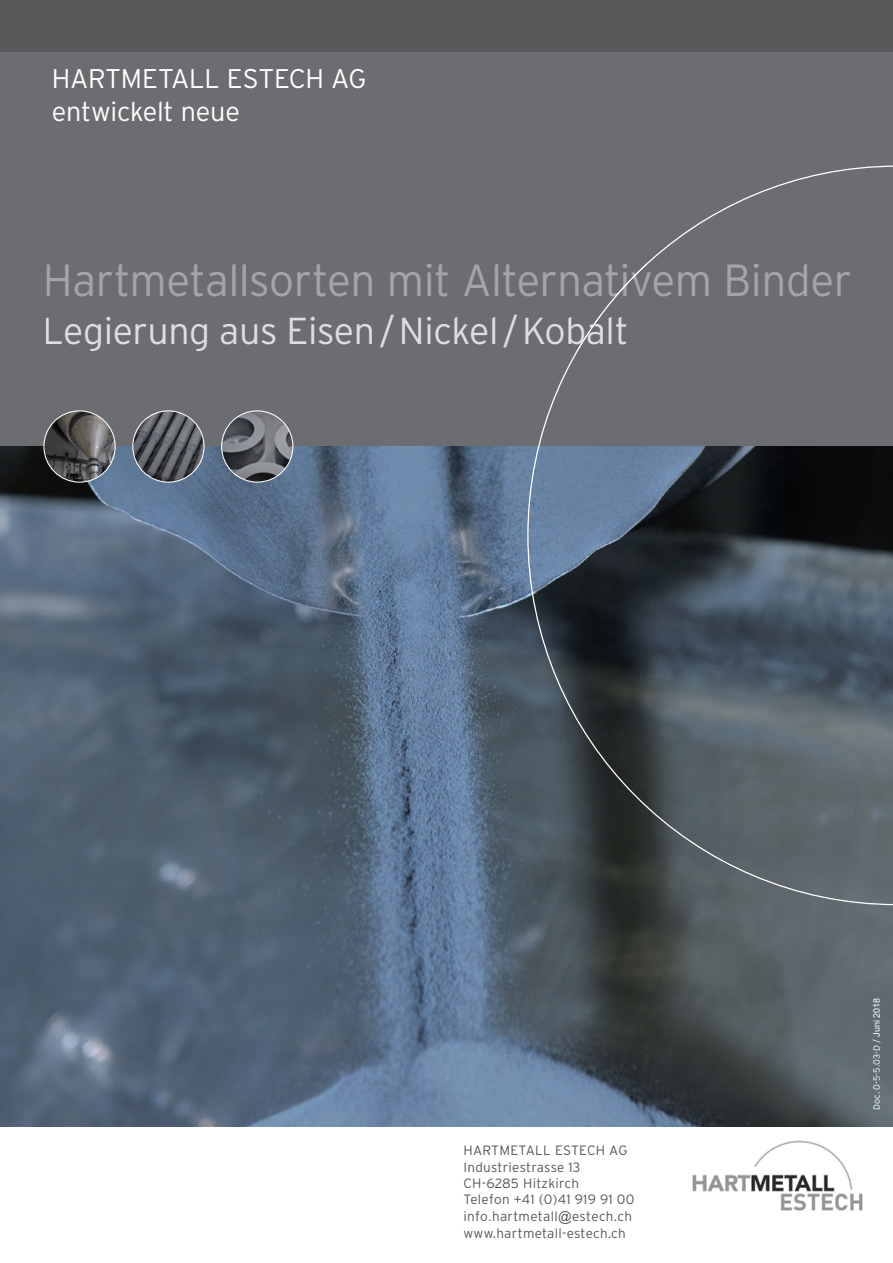
<style>
.page{position:relative;width:893px;height:1263px;background:#fff}
.page>*{position:absolute;margin:0;border:0;box-sizing:border-box;transform-origin:0 0}
.t1{font:300 45px "Interstate";letter-spacing:-.015em;color:#a4a5a9}
.t2{font:300 37.5px "Interstate";letter-spacing:-.01em;color:#dddee0}
.t3{font:300 27px/32.4px "Interstate";letter-spacing:-.01em;color:#fff}
.t4{font:300 13.5px/16.5px "Interstate";letter-spacing:.02em;color:#57585a}
.t5{font:300 9px "Interstate";color:#fff}
.s1{font-family:"Arial";font-weight:400}
</style>
<div class="page">
<img style="left:692px;top:1140px;width:171px;height:71px">
<div style="left:0;top:43px;width:893px;height:406px;background:#6c6d70"></div>
<div style="left:0;top:0;width:893px;height:51px;background:#57585a"></div>
<img style="left:0;top:446px;width:893px;height:681px">
<svg style="left:132px;top:410px;width:73px;height:73px"></svg>
<svg style="left:221px;top:410px;width:72px;height:73px"></svg>
<svg style="left:43px;top:410px;width:73px;height:73px"></svg>
<svg style="left:527px;top:166px;width:366px;height:739px"></svg>
<svg style="left:527px;top:264px;width:323px;height:33px"></svg>
<svg style="left:527px;top:314px;width:99px;height:37px"></svg>
<h3 class="t3" style="left:52px;top:62px;width:316px">HARTMETALL ESTECH AG entwickelt neue</h3>
<h1 class="t1" style="left:43px;top:255px;width:811px">Hartmetallsorten mit Alternativem Binder</h1>
<h2 class="t2" style="left:43px;top:310px;width:588px">Legierung aus Eisen / Nickel / Kobalt</h2>
<p class="t4" style="left:463px;top:1142px;width:172px">HARTMETALL ESTECH AG<br>Industriestrasse 13<br>CH-6285 Hitzkirch<br>Telefon +41 (0)41 919 91 00 info<span class="s1">.</span>hartmetall<span class="s1">@</span>estech.ch www.hartmetall-estech.ch</p>
<p class="t5" style="left:871px;top:1110px;width:113px;rotate:-90deg">Doc. 0-5-5.03-D / <span class="s1">Juni 2018</span></p>
</div>
